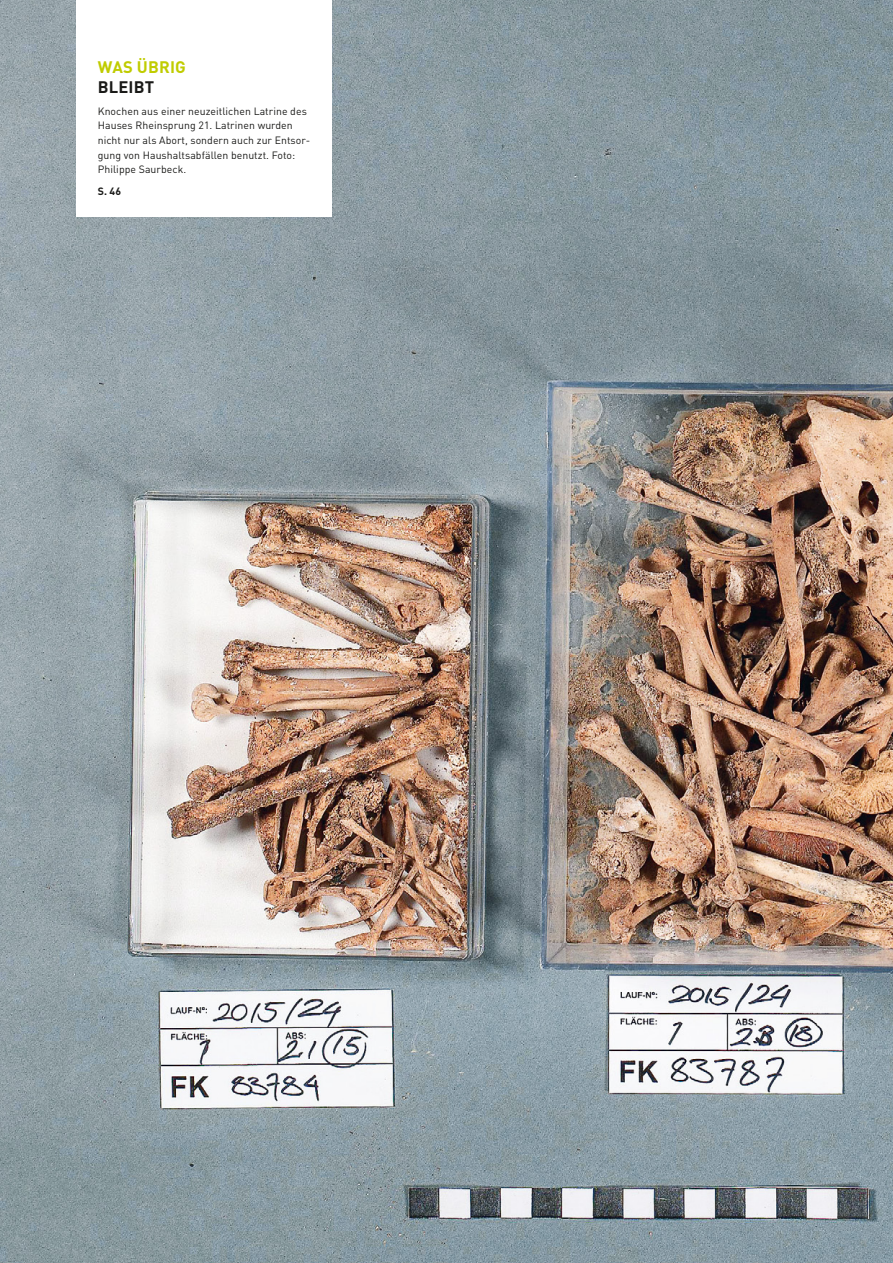
<style>
.page{position:relative;width:893px;height:1263px;background:#fff}
.page>*{position:absolute;margin:0;border:0;box-sizing:border-box;transform-origin:0 0}
.t1{font:700 16.5px "DIN";letter-spacing:.01em;color:#c0cc00}
.t2{font:700 16.5px "DIN";letter-spacing:.01em;color:#1a1a18}
.t3{font:10.5px/14.7px "DIN";letter-spacing:.005em;color:#1a1a18}
.t4{font:700 10.5px "DIN";color:#1a1a18}
</style>
<div class="page">
<img style="left:0;top:0;width:893px;height:1263px">
<div style="left:77px;top:0;width:255px;height:217px;background:#fff"></div>
<h1 class="t1" style="left:98px;top:57px;width:88px">WAS ÜBRIG</h1>
<h1 class="t2" style="left:98px;top:76px;width:58px">BLEIBT</h1>
<p class="t3" style="left:98px;top:104px;width:212px">Knochen aus einer neuzeitlichen Latrine des Hauses Rheinsprung 21. Latrinen wurden nicht nur als Abort, sondern auch zur Entsor&shy;gung von Haushaltsabfällen benutzt. Foto:<br>Philippe Saurbeck.</p>
<p class="t4" style="left:98px;top:185px;width:25px">S. 46</p>
</div>
